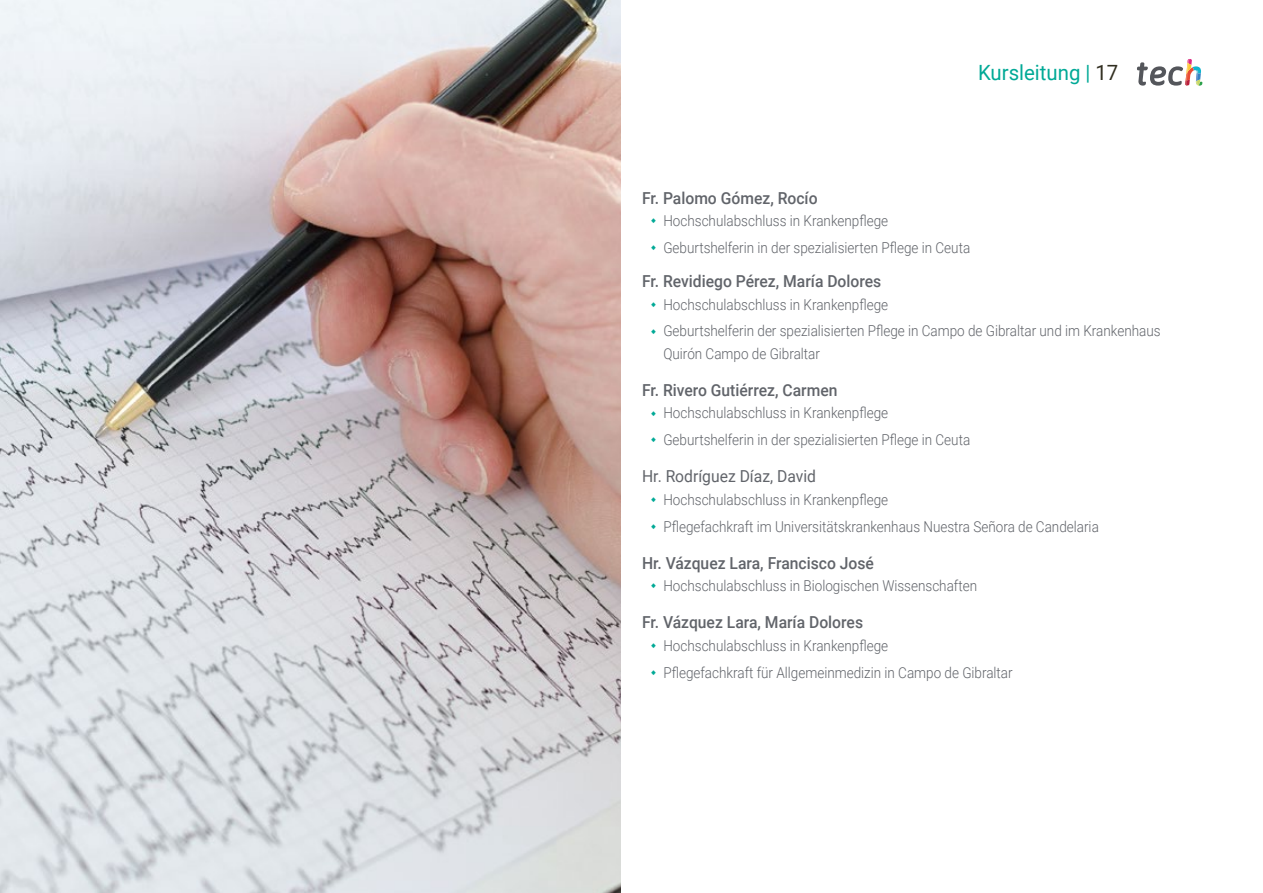
<style>
.page{position:relative;width:1263px;height:893px;background:#fff}
.page>*{position:absolute;margin:0;border:0;box-sizing:border-box;transform-origin:0 0}
.t1{font:21px "Roboto";color:#00a996}
.t2{font:500 16.5px "Roboto";color:#61646a;scale:.95 1}
.t3{font:16.5px "Roboto";color:#61646a;scale:.95 1}
.t4{font:300 15px/26.7px "Roboto";color:#61646a;scale:.9 1}
.s1{color:#312e20}
</style>
<div class="page">
<svg style="left:1137px;top:59px;width:65px;height:27px"></svg>
<img style="left:0;top:0;width:621px;height:893px">
<h1 class="t1" style="left:978px;top:57px;width:142px">Kursleitung | <span class="s1">17</span></h1>
<p class="t2" style="left:642px;top:186px;width:186px">Fr. Palomo Gómez, Rocío</p>
<p class="t4" style="left:663px;top:207px;width:342px">Hochschulabschluss in Krankenpflege<br>Geburtshelferin in der spezialisierten Pflege in Ceuta</p>
<p class="t2" style="left:642px;top:270px;width:253px">Fr. Revidiego Pérez, María Dolores</p>
<p class="t4" style="left:663px;top:290px;width:554px">Hochschulabschluss in Krankenpflege<br>Geburtshelferin der spezialisierten Pflege in Campo de Gibraltar und im Krankenhaus</p>
<p class="t4" style="left:663px;top:339px;width:176px">Quirón Campo de Gibraltar</p>
<p class="t2" style="left:642px;top:379px;width:207px">Fr. Rivero Gutiérrez, Carmen</p>
<p class="t4" style="left:663px;top:399px;width:342px">Hochschulabschluss in Krankenpflege<br>Geburtshelferin in der spezialisierten Pflege in Ceuta</p>
<p class="t3" style="left:642px;top:465px;width:185px">Hr. Rodríguez Díaz, David</p>
<p class="t4" style="left:663px;top:486px;width:485px">Hochschulabschluss in Krankenpflege<br>Pflegefachkraft im Universitätskrankenhaus Nuestra Señora de Candelaria</p>
<p class="t2" style="left:642px;top:551px;width:246px">Hr. Vázquez Lara, Francisco José</p>
<p class="t4" style="left:663px;top:572px;width:350px">Hochschulabschluss in Biologischen Wissenschaften</p>
<p class="t2" style="left:642px;top:611px;width:234px">Fr. Vázquez Lara, María Dolores</p>
<p class="t4" style="left:663px;top:632px;width:390px">Hochschulabschluss in Krankenpflege<br>Pflegefachkraft für Allgemeinmedizin in Campo de Gibraltar</p>
</div>
